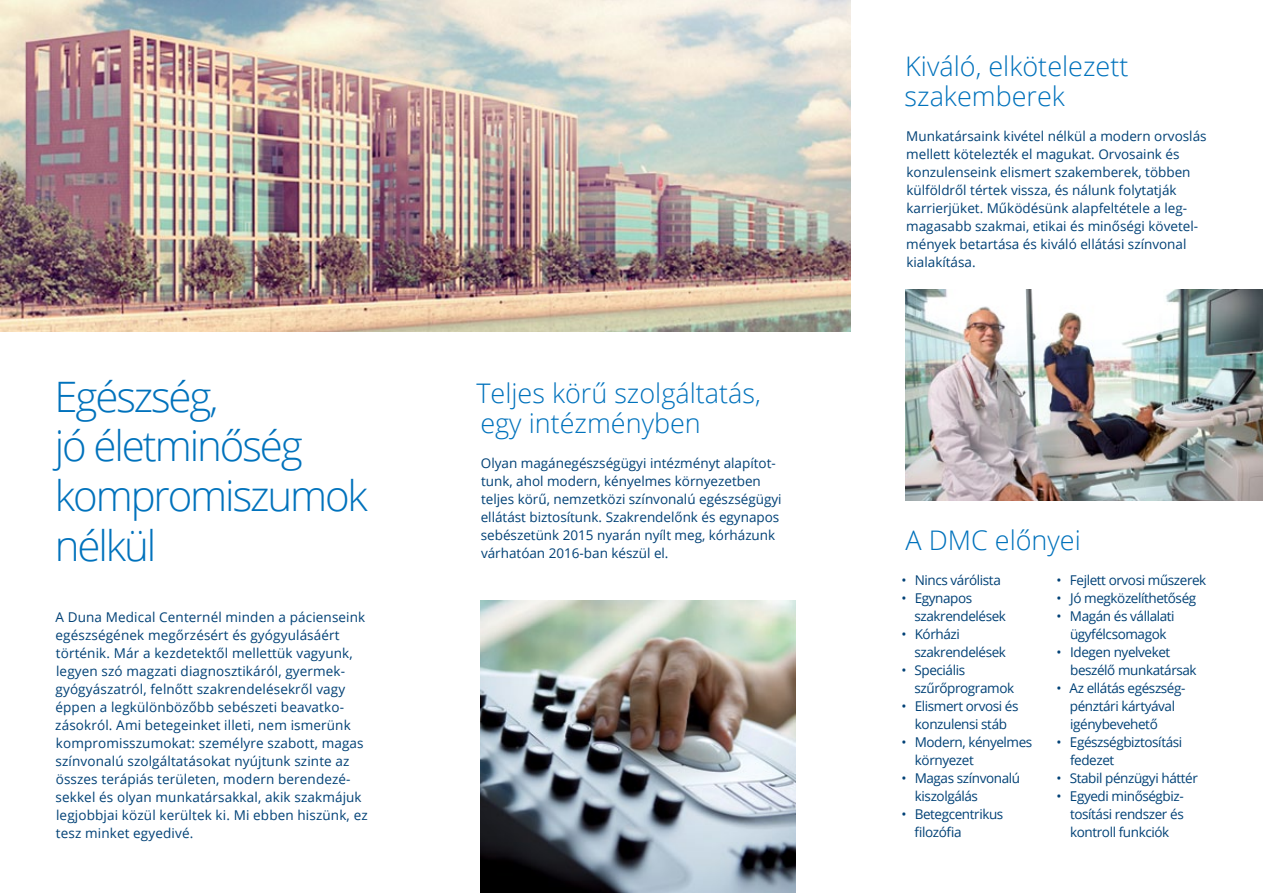
<style>
.page{position:relative;width:1263px;height:893px;background:#fff}
.page>*{position:absolute;margin:0;border:0;box-sizing:border-box;transform-origin:0 0}
.t1{font:300 42px/49.8px "Open Sans";letter-spacing:-.05em;color:#0072bc}
.t2{font:300 27px/30px "Open Sans";color:#0072bc}
.t3{font:13.5px/18px "Open Sans";color:#004176}
.t4{font:13.5px/18px "Open Sans";letter-spacing:-.03em;color:#004176}
</style>
<div class="page">
<img style="left:0;top:0;width:850px;height:332px">
<img style="left:480px;top:601px;width:315px;height:292px">
<img style="left:906px;top:290px;width:357px;height:210px">
<h1 class="t1" style="left:54px;top:370px;width:315px">Egészség,<br>jó életminőség kompromiszumok nélkül</h1>
<p class="t3" style="left:55px;top:607px;width:314px">A Duna Medical Centernél minden a pácienseink egészségének megőrzésért és gyógyulásáért történik. Már a kezdetektől mellettük vagyunk, legyen szó magzati diagnosztikáról, gyermek&shy;gyógyászatról, felnőtt szakrendelésekről vagy éppen a legkülönbözőbb sebészeti beavatko&shy;zásokról. Ami betegeinket illeti, nem ismerünk kompromisszumokat: személyre szabott, magas színvonalú szolgáltatásokat nyújtunk szinte az összes terápiás területen, modern berendezé&shy;sekkel és olyan munkatársakkal, akik szakmájuk legjobbjai közül kerültek ki. Mi ebben hiszünk, ez tesz minket egyedivé.</p>
<h2 class="t2" style="left:476px;top:378px;width:286px">Teljes körű szolgáltatás, egy intézményben</h2>
<p class="t3" style="left:481px;top:454px;width:302px">Olyan magánegészségügyi intézményt alapítot&shy;tunk, ahol modern, kényelmes környezetben teljes körű, nemzetközi színvonalú egészségügyi ellátást biztosítunk. Szakrendelőnk és egynapos sebészetünk 2015 nyarán nyílt meg, kórházunk várhatóan 2016-ban készül el.</p>
<h2 class="t2" style="left:905px;top:50px;width:225px">Kiváló, elkötelezett szakemberek</h2>
<p class="t3" style="left:906px;top:127px;width:302px">Munkatársaink kivétel nélkül a modern orvoslás mellett kötelezték el magukat. Orvosaink és konzulenseink elismert szakemberek, többen külföldről tértek vissza, és nálunk folytatják karrierjüket. Működésünk alapfeltétele a leg&shy;magasabb szakmai, etikai és minőségi követel&shy;mények betartása és kiváló ellátási színvonal kialakítása.</p>
<h2 class="t2" style="left:905px;top:524px;width:177px">A DMC előnyei</h2>
<p class="t4" style="left:901px;top:570px;width:101px">• Nincs várólista</p>
<p class="t4" style="left:914px;top:588px;width:93px;text-indent:-13px">• Egynapos szakrendelések</p>
<p class="t4" style="left:914px;top:624px;width:93px;text-indent:-13px">• Kórházi szakrendelések</p>
<p class="t4" style="left:914px;top:660px;width:101px;text-indent:-13px">• Speciális szűrőprogramok</p>
<p class="t4" style="left:901px;top:696px;width:119px;text-align:center">• Elismert orvosi és konzulensi stáb</p>
<p class="t4" style="left:915px;top:732px;width:119px;text-indent:-14px">• Modern, kényelmes környezet</p>
<p class="t4" style="left:915px;top:768px;width:107px;text-indent:-14px">• Magas színvonalú kiszolgálás</p>
<p class="t4" style="left:914px;top:804px;width:90px;text-indent:-13px">• Betegcentrikus filozófia</p>
<p class="t4" style="left:1057px;top:570px;width:151px">• Fejlett orvosi műszerek</p>
<p class="t4" style="left:1057px;top:588px;width:141px">• Jó megközelíthetőség</p>
<p class="t4" style="left:1057px;top:606px;width:120px;text-align:center">• Magán és vállalati ügyfélcsomagok</p>
<p class="t4" style="left:1070px;top:642px;width:128px;text-indent:-14px">• Idegen nyelveket beszélő munkatársak</p>
<p class="t4" style="left:1070px;top:678px;width:117px;text-indent:-13px">• Az ellátás egészség&shy;pénztári kártyával igénybevehető</p>
<p class="t4" style="left:1070px;top:732px;width:114px;text-indent:-13px">• Egészségbiztosítási fedezet</p>
<p class="t4" style="left:1056px;top:768px;width:143px">• Stabil pénzügyi háttér</p>
<p class="t3" style="left:1070px;top:786px;width:115px;text-align:justify;text-indent:-13px">• Egyedi minőségbiz&shy;tosítási rendszer és kontroll funkciók</p>
</div>
